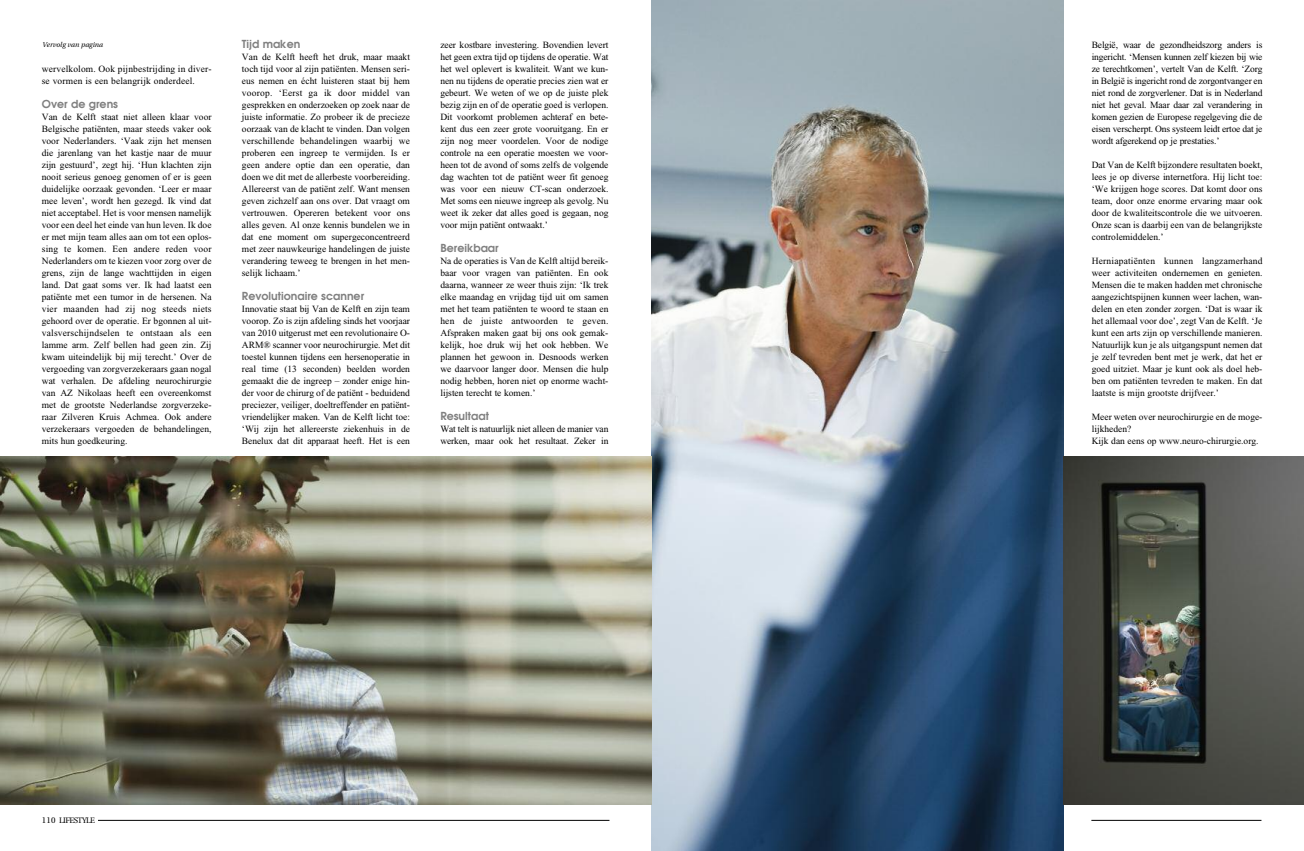
<style>
.page{position:relative;width:1304px;height:851px;background:#fff}
.page>*{position:absolute;margin:0;border:0;box-sizing:border-box;transform-origin:0 0}
.t1{font:700 11px "Avalon";color:#808080}
.t2{font:9.5px/12px "Times New Roman";color:#000;text-align:justify}
.t3{font:8px "Utopia";letter-spacing:-.07em;color:#000}
.t4{font:italic 7px "Utopia";color:#000}
.s1{font-size:8.4px}
</style>
<div class="page">
<hr style="left:92px;top:820px;width:517px;height:1px;background:#000">
<div style="left:58px;top:815px;width:40px;height:14px;background:#fff"></div>
<img style="left:652px;top:0;width:411px;height:850px">
<img style="left:0;top:456px;width:652px;height:348px">
<img style="left:1063px;top:456px;width:241px;height:348px">
<hr style="left:1091px;top:820px;width:170px;height:1px;background:#000">
<p class="t1" style="left:242px;top:38px;width:60px">Tijd maken</p>
<p class="t2" style="left:242px;top:51px;width:170px">Van de Kelft heeft het druk, maar maakt toch tijd voor al zijn patiënten. Mensen seri&shy;eus nemen en écht luisteren staat bij hem voorop. ‘Eerst ga ik door middel van gesprekken en onderzoeken op zoek naar de juiste informatie. Zo probeer ik de precieze oorzaak van de klacht te vinden. Dan volgen verschillende behandelingen waarbij we proberen een ingreep te vermijden. Is er geen andere optie dan een operatie, dan doen we dit met de allerbeste voorbereiding.<br>Allereerst van de patiënt zelf. Want mensen geven zichzelf aan ons over. Dat vraagt om vertrouwen. Opereren betekent voor ons alles geven. Al onze kennis bundelen we in dat ene moment om supergeconcentreerd met zeer nauwkeurige handelingen de juiste verandering teweeg te brengen in het men&shy;selijk lichaam.’</p>
<p class="t1" style="left:242px;top:290px;width:124px">Revolutionaire scanner</p>
<p class="t2" style="left:242px;top:303px;width:170px">Innovatie staat bij Van de Kelft en zijn team voorop. Zo is zijn afdeling sinds het voorjaar van 2010 uitgerust met een revolutionaire O-ARM® scanner voor neurochirurgie. Met dit toestel kunnen tijdens een hersenoperatie in real time (13 seconden) beelden worden gemaakt die de ingreep – zonder enige hin&shy;der voor de chirurg of de patiënt - beduidend preciezer, veiliger, doeltreffender en patiënt&shy;vriendelijker maken. Van de Kelft licht toe: ‘Wij zijn het allereerste ziekenhuis in de Benelux dat dit apparaat heeft. Het is een</p>
<p class="t4" style="left:43px;top:42px;width:62px">Vervolg van pagina</p>
<p class="t2" style="left:1092px;top:39px;width:172px">België, waar de gezondheidszorg anders is ingericht. ‘Mensen kunnen zelf kiezen bij wie ze terechtkomen’, vertelt Van de Kelft. ‘Zorg in België is ingericht rond de zorgontvanger en niet rond de zorgverlener. Dat is in Nederland niet het geval. Maar daar zal verandering in komen gezien de Europese regelgeving die de eisen verscherpt. Ons systeem leidt ertoe dat je wordt afgerekend op je prestaties.’</p>
<p class="t2" style="left:1092px;top:159px;width:172px">Dat Van de Kelft bijzondere resultaten boekt, lees je op diverse internetfora. Hij licht toe: ‘We krijgen hoge scores. Dat komt door ons team, door onze enorme ervaring maar ook door de kwaliteitscontrole die we uitvoeren.<br>Onze scan is daarbij een van de belangrijkste controlemiddelen.’</p>
<p class="t2" style="left:1092px;top:255px;width:172px">Herniapatiënten kunnen langzamerhand weer activiteiten ondernemen en genieten.<br>Mensen die te maken hadden met chronische aangezichtspijnen kunnen weer lachen, wan&shy;delen en eten zonder zorgen. ‘Dat is waar ik het allemaal voor doe’, zegt Van de Kelft. ‘Je kunt een arts zijn op verschillende manieren.<br>Natuurlijk kun je als uitgangspunt nemen dat je zelf tevreden bent met je werk, dat het er goed uitziet. Maar je kunt ook als doel heb&shy;ben om patiënten tevreden te maken. En dat laatste is mijn grootste drijfveer.’</p>
<p class="t2" style="left:1092px;top:411px;width:172px;text-align:left">Meer weten over neurochirurgie en de moge&shy;lijkheden?<br>Kijk dan eens op www.neuro-chirurgie.org.</p>
<p class="t2" style="left:440px;top:39px;width:170px">zeer kostbare investering. Bovendien levert het geen extra tijd op tijdens de operatie. Wat het wel oplevert is kwaliteit. Want we kun&shy;nen nu tijdens de operatie precies zien wat er gebeurt. We weten of we op de juiste plek bezig zijn en of de operatie goed is verlopen.<br>Dit voorkomt problemen achteraf en bete&shy;kent dus een zeer grote vooruitgang. En er zijn nog meer voordelen. Voor de nodige controle na een operatie moesten we voor&shy;heen tot de avond of soms zelfs de volgende dag wachten tot de patiënt weer fit genoeg was voor een nieuw CT-scan onderzoek.<br>Met soms een nieuwe ingreep als gevolg. Nu weet ik zeker dat alles goed is gegaan, nog voor mijn patiënt ontwaakt.’</p>
<p class="t1" style="left:440px;top:242px;width:60px">Bereikbaar</p>
<p class="t2" style="left:440px;top:255px;width:170px">Na de operaties is Van de Kelft altijd bereik&shy;baar voor vragen van patiënten. En ook daarna, wanneer ze weer thuis zijn: ‘Ik trek elke maandag en vrijdag tijd uit om samen met het team patiënten te woord te staan en hen de juiste antwoorden te geven.<br>Afspraken maken gaat bij ons ook gemak&shy;kelijk, hoe druk wij het ook hebben. We plannen het gewoon in. Desnoods werken we daarvoor langer door. Mensen die hulp nodig hebben, horen niet op enorme wacht&shy;lijsten terecht te komen.’</p>
<p class="t1" style="left:440px;top:410px;width:50px">Resultaat</p>
<p class="t2" style="left:440px;top:423px;width:170px">Wat telt is natuurlijk niet alleen de manier van werken, maar ook het resultaat. Zeker in</p>
<p class="t2" style="left:42px;top:63px;width:171px">wervelkolom. Ook pijnbestrijding in diver&shy;se vormen is een belangrijk onderdeel.</p>
<p class="t1" style="left:42px;top:98px;width:78px">Over de grens</p>
<p class="t2" style="left:42px;top:111px;width:171px">Van de Kelft staat niet alleen klaar voor Belgische patiënten, maar steeds vaker ook voor Nederlanders. ‘Vaak zijn het mensen die jarenlang van het kastje naar de muur zijn gestuurd’, zegt hij. ‘Hun klachten zijn nooit serieus genoeg genomen of er is geen duidelijke oorzaak gevonden. ‘Leer er maar mee leven’, wordt hen gezegd. Ik vind dat niet acceptabel. Het is voor mensen namelijk voor een deel het einde van hun leven. Ik doe er met mijn team alles aan om tot een oplos&shy;sing te komen. Een andere reden voor Nederlanders om te kiezen voor zorg over de grens, zijn de lange wachttijden in eigen land. Dat gaat soms ver. Ik had laatst een patiënte met een tumor in de hersenen. Na vier maanden had zij nog steeds niets gehoord over de operatie. Er bgonnen al uit&shy;valsverschijndselen te ontstaan als een lamme arm. Zelf bellen had geen zin. Zij kwam uiteindelijk bij mij terecht.’ Over de vergoeding van zorgverzekeraars gaan nogal wat verhalen. De afdeling neurochirurgie van AZ Nikolaas heeft een overeenkomst met de grootste Nederlandse zorgverzeke&shy;raar Zilveren Kruis Achmea. Ook andere verzekeraars vergoeden de behandelingen, mits hun goedkeuring.</p>
<p class="t3" style="left:42px;top:817px;width:55px"><span class="s1">110</span> LIFESTYLE</p>
</div>
